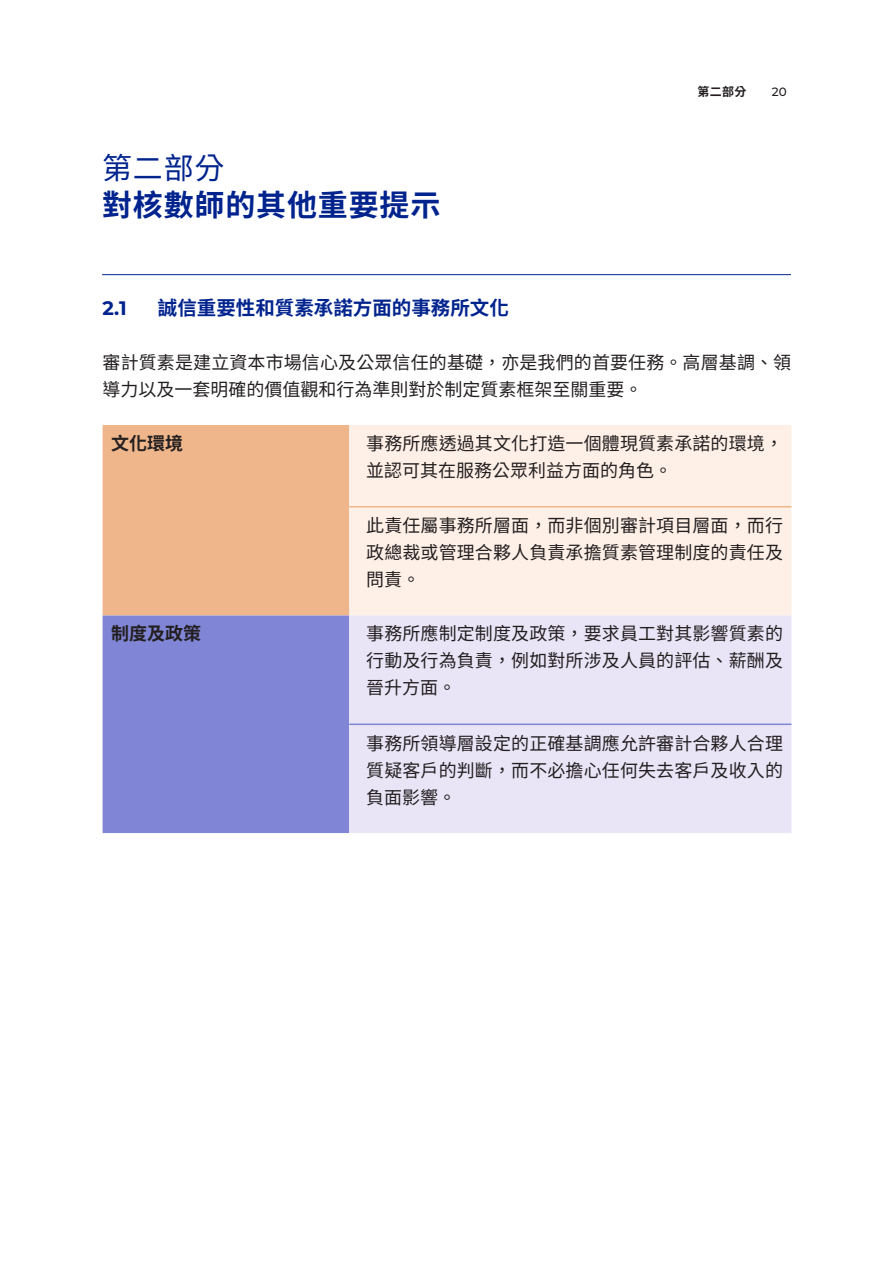
<style>
.page{position:relative;width:893px;height:1263px;background:#fff}
.page>*{position:absolute;margin:0;border:0;box-sizing:border-box;transform-origin:0 0}
.t1{font:700 30px "Noto Sans CJ Ktc";letter-spacing:.03em;color:#00238e}
.t2{font:30px "Noto Sans CJ Ktc";color:#00238e}
.t3{font:700 19.5px "Noto Sans CJ Ktc";color:#00238e}
.t4{font:700 19.5px "Montserrat";color:#00238e}
.t5{font:18px/27px "Noto Sans CJ Ktc";letter-spacing:.005em;color:#231f20}
.t6{font:700 18px "Noto Sans CJ Ktc";color:#231f20}
.t7{font:700 12px "Noto Sans CJ Ktc";color:#231f20}
.t8{font:500 12px "Montserrat";color:#231f20}
</style>
<div class="page">
<hr style="left:102px;top:274px;width:689px;height:1px;background:#00238e">
<div style="left:103px;top:425px;width:246px;height:190px;background:#efb68b"></div>
<div style="left:349px;top:425px;width:442px;height:190px;background:#fff0e7"></div>
<div style="left:103px;top:615px;width:246px;height:218px;background:#8085d6"></div>
<div style="left:349px;top:615px;width:442px;height:218px;background:#e9e5f7"></div>
<hr style="left:349px;top:506px;width:442px;height:1px;background:#efb68b">
<hr style="left:349px;top:723px;width:442px;height:2px;background:#8085d6">
<h1 class="t2" style="left:102px;top:151px;width:124px">第二部分</h1>
<h1 class="t1" style="left:102px;top:188px;width:340px">對核數師的其他重要提示</h1>
<p class="t7" style="left:697px;top:85px;width:51px">第二部分</p>
<p class="t8" style="left:772px;top:84px;width:16px">20</p>
<p class="t3" style="left:158px;top:297px;width:352px">誠信重要性和質素承諾方面的事務所文化</p>
<p class="t4" style="left:103px;top:295px;width:26px">2.1</p>
<p class="t5" style="left:103px;top:349px;width:690px">審計質素是建立資本市場信心及公眾信任的基礎，亦是我們的首要任務。高層基調、領導力以及一套明確的價值觀和行為準則對於制定質素框架至關重要。</p>
<p class="t5" style="left:366px;top:430px;width:418px">事務所應透過其文化打造一個體現質素承諾的環境，</p>
<p class="t6" style="left:111px;top:433px;width:73px">文化環境</p>
<p class="t6" style="left:111px;top:624px;width:91px">制度及政策</p>
<p class="t5" style="left:366px;top:457px;width:307px">並認可其在服務公眾利益方面的角色。</p>
<p class="t5" style="left:366px;top:513px;width:418px;text-align:justify">此責任屬事務所層面，而非個別審計項目層面，而行政總裁或管理合夥人負責承擔質素管理制度的責任及問責。</p>
<p class="t5" style="left:366px;top:621px;width:418px">事務所應制定制度及政策，要求員工對其影響質素的</p>
<p class="t5" style="left:366px;top:648px;width:418px">行動及行為負責，例如對所涉及人員的評估、薪酬及晉升方面。</p>
<p class="t5" style="left:366px;top:730px;width:418px;text-align:justify">事務所領導層設定的正確基調應允許審計合夥人合理質疑客戶的判斷，而不必擔心任何失去客戶及收入的負面影響。</p>
</div>
